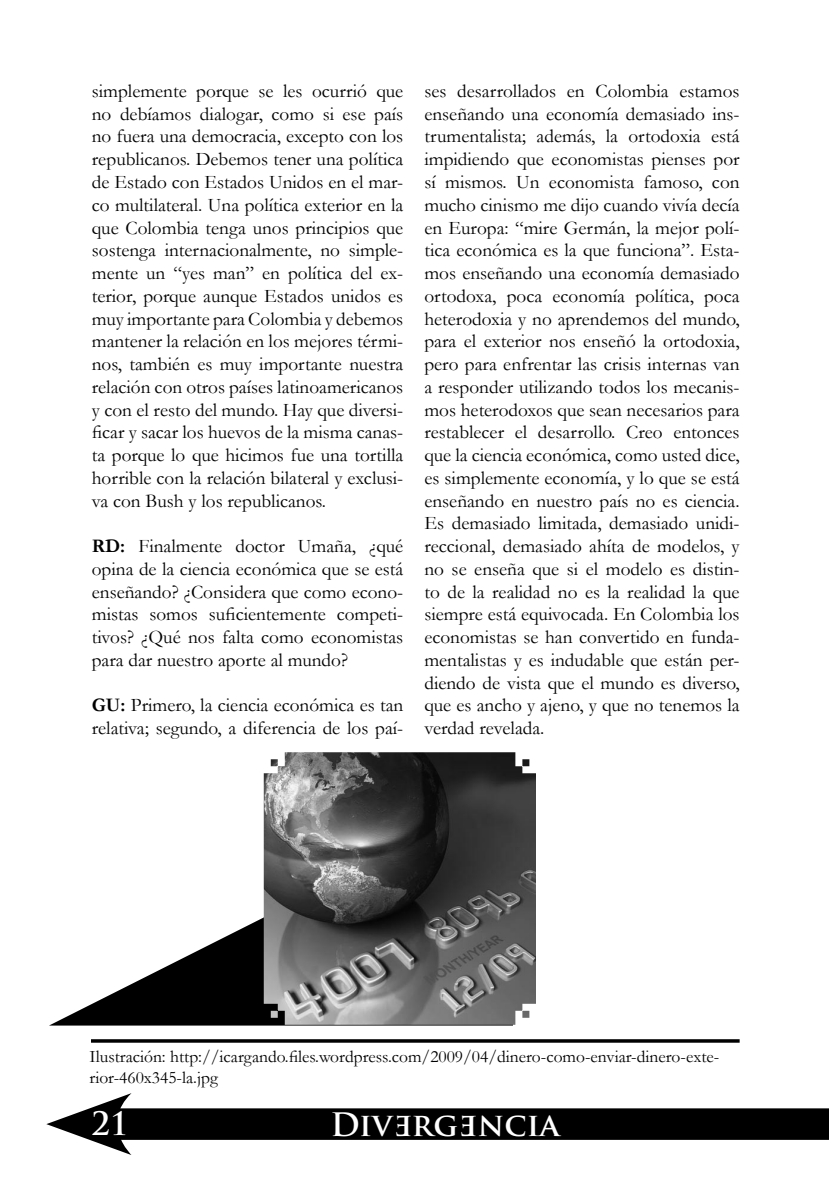
<style>
.page{position:relative;width:829px;height:1191px;background:#fff}
.page>*{position:absolute;margin:0;border:0;box-sizing:border-box;transform-origin:0 0}
.t1{font:700 31.5px "Trajan Pro";letter-spacing:.005em;color:#fff}
.t2{font:19.25px/22.8px "Garamond";color:#000;text-align:justify}
.t3{font:17.5px/21px "Garamond";color:#000}
.s1{font-weight:700}
</style>
<div class="page">
<svg style="left:50px;top:792px;width:463px;height:233px"></svg>
<div style="left:99px;top:1108px;width:729px;height:31px;background:#000"></div>
<svg style="left:46px;top:1093px;width:85px;height:62px"></svg>
<img style="left:264px;top:752px;width:271px;height:272px">
<hr style="left:91px;top:1039px;width:648px;height:3px;background:#000">
<p class="t2" style="left:92px;top:79px;width:313px">simplemente porque se les ocurrió que no debíamos dialogar, como si ese país no fuera una democracia, excepto con los republicanos. Debemos tener una política de Estado con Estados Unidos en el mar&shy;co multilateral. Una política exterior en la que Colombia tenga unos principios que sostenga internacionalmente, no simple&shy;mente un “yes man” en política del ex&shy;terior, porque aunque Estados unidos es muy importante para Colombia y debemos mantener la relación en los mejores térmi&shy;nos, también es muy importante nuestra relación con otros países latinoamericanos y con el resto del mundo. Hay que diversi&shy;ficar y sacar los huevos de la misma canas&shy;ta porque lo que hicimos fue una tortilla horrible con la relación bilateral y exclusi&shy;va con Bush y los republicanos.</p>
<p class="t2" style="left:92px;top:534px;width:313px"><span class="s1">RD:</span> Finalmente doctor Umaña, ¿qué opina de la ciencia económica que se está enseñando? ¿Considera que como econo&shy;mistas somos suficientemente competi&shy;tivos? ¿Qué nos falta como economistas para dar nuestro aporte al mundo?</p>
<p class="t2" style="left:92px;top:693px;width:313px"><span class="s1">GU:</span> Primero, la ciencia económica es tan relativa; segundo, a diferencia de los paí-</p>
<p class="t2" style="left:424px;top:79px;width:317px">ses desarrollados en Colombia estamos enseñando una economía demasiado ins&shy;trumentalista; además, la ortodoxia está impidiendo que economistas pienses por sí mismos. Un economista famoso, con mucho cinismo me dijo cuando vivía decía en Europa: “mire Germán, la mejor polí&shy;tica económica es la que funciona”. Esta&shy;mos enseñando una economía demasiado ortodoxa, poca economía política, poca heterodoxia y no aprendemos del mundo, para el exterior nos enseñó la ortodoxia, pero para enfrentar las crisis internas van a responder utilizando todos los mecanis&shy;mos heterodoxos que sean necesarios para restablecer el desarrollo. Creo entonces que la ciencia económica, como usted dice, es simplemente economía, y lo que se está enseñando en nuestro país no es ciencia.<br>Es demasiado limitada, demasiado unidi&shy;reccional, demasiado ahíta de modelos, y no se enseña que si el modelo es distin&shy;to de la realidad no es la realidad la que siempre está equivocada. En Colombia los economistas se han convertido en funda&shy;mentalistas y es indudable que están per&shy;diendo de vista que el mundo es diverso, que es ancho y ajeno, y que no tenemos la verdad revelada.</p>
<p class="t3" style="left:89px;top:1045px;width:631px">Ilustración: http://icargando.files.wordpress.com/2009/04/dinero-como-enviar-dinero-exte&shy;rior-460x345-la.jpg</p>
<h1 class="t1" style="left:91px;top:1103px;width:39px">21</h1>
<h1 class="t1" style="left:330px;top:1104px;width:231px">Div rg ncia</h1>
</div>
